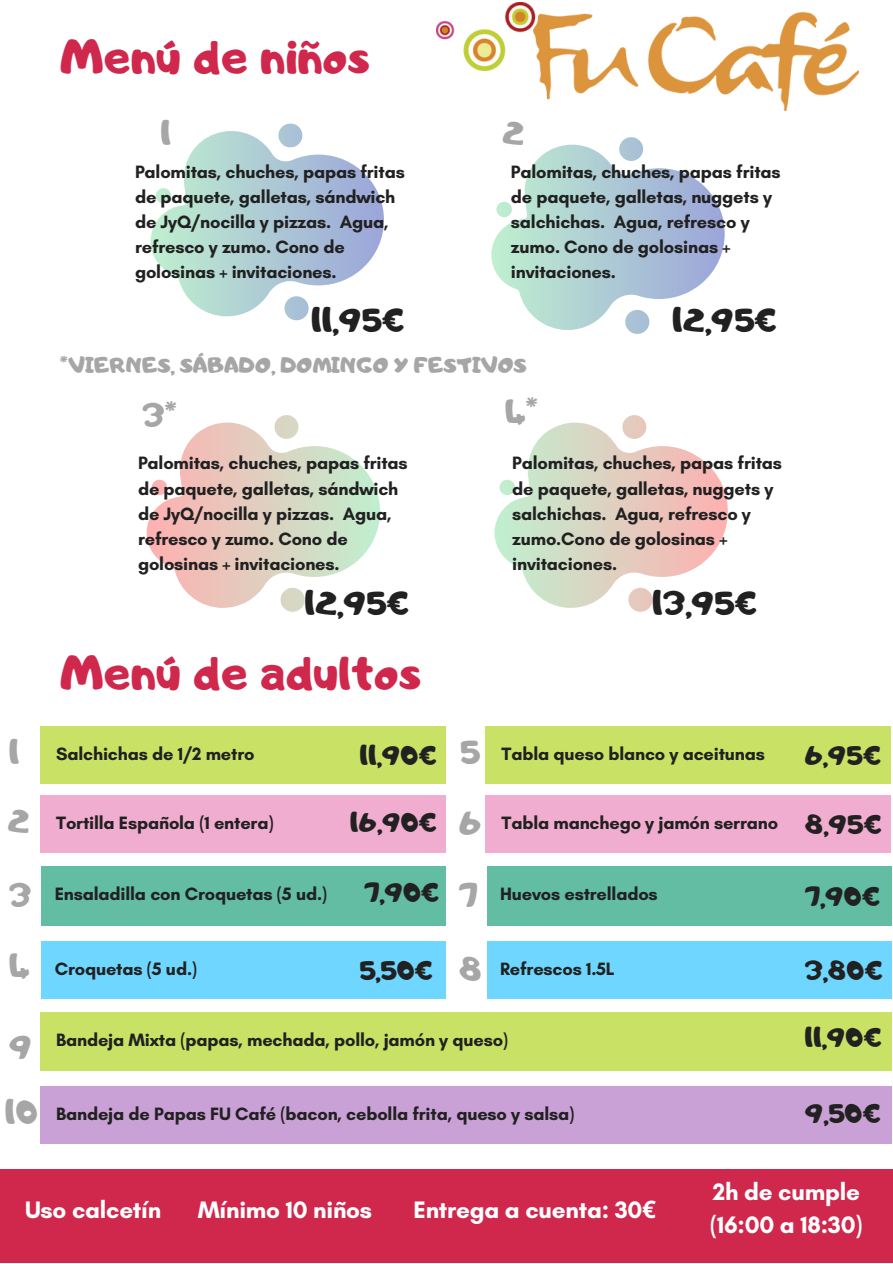
<style>
.page{position:relative;width:893px;height:1264px;background:#fff}
.page>*{position:absolute;margin:0;border:0;box-sizing:border-box;transform-origin:0 0}
.t1{font:48.45px "Adigiana Toybox";color:#cf284c}
.t2{font:31.8px "Adigiana Toybox";color:#212121}
.t3{font:31.8px "Adigiana Toybox";color:#a6a6a6}
.t4{font:25.8px "Adigiana Toybox";color:#212121}
.t5{font:700 24.3px/33px "Glacial Indifference";letter-spacing:-.01em;color:#fff}
.t6{font:21.15px "Adigiana Toybox";color:#a6a6a6}
.t7{font:700 18.15px/25.2px "Glacial Indifference";letter-spacing:-.01em;color:#212121}
.s1{font-family:"Noto Sans"}
</style>
<div class="page">
<img style="left:436px;top:3px;width:421px;height:107px">
<div style="left:0;top:1169px;width:892px;height:93px;background:#cf284c"></div>
<svg style="left:150px;top:124px;width:234px;height:196px"></svg>
<svg style="left:491px;top:137px;width:234px;height:197px"></svg>
<div style="left:40px;top:726px;width:406px;height:57px;background:#c9e265"></div>
<svg style="left:494px;top:415px;width:234px;height:196px"></svg>
<div style="left:40px;top:795px;width:406px;height:57px;background:#f1add0"></div>
<div style="left:41px;top:940px;width:405px;height:58px;background:#6fd6ff"></div>
<div style="left:41px;top:866px;width:405px;height:59px;background:#62bda3"></div>
<div style="left:40px;top:1086px;width:851px;height:57px;background:#caa1d6"></div>
<svg style="left:147px;top:415px;width:233px;height:196px"></svg>
<div style="left:40px;top:1012px;width:851px;height:58px;background:#c9e265"></div>
<div style="left:485px;top:726px;width:406px;height:57px;background:#c9e265"></div>
<div style="left:485px;top:795px;width:406px;height:57px;background:#f1add0"></div>
<div style="left:487px;top:940px;width:404px;height:58px;background:#6fd6ff"></div>
<div style="left:487px;top:866px;width:404px;height:59px;background:#62bda3"></div>
<p class="t1" style="left:60px;top:25px;width:311px">Menú de niños</p>
<p class="t3" style="left:161px;top:112px;width:12px">1</p>
<p class="t3" style="left:503px;top:112px;width:23px">2</p>
<p class="t7" style="left:135px;top:159px;width:271px">Palomitas, chuches, papas fritas de paquete, galletas, sándwich</p>
<p class="t7" style="left:135px;top:209px;width:255px">de JyQ/nocilla y pizzas. Agua, refresco y zumo. Cono de golosinas + invitaciones.</p>
<p class="t7" style="left:511px;top:159px;width:271px">Palomitas, chuches, papas fritas de paquete, galletas, nuggets y salchichas. Agua, refresco y zumo. Cono de golosinas + invitaciones.</p>
<p class="t2" style="left:312px;top:299px;width:94px">11,95€</p>
<p class="t2" style="left:673px;top:299px;width:105px">12,95€</p>
<p class="t6" style="left:60px;top:351px;width:468px">*VIERNES, SÁBADO, DOMINGO Y FESTIVOS</p>
<p class="t3" style="left:143px;top:394px;width:36px">3*</p>
<p class="t7" style="left:138px;top:450px;width:271px">Palomitas, chuches, papas fritas de paquete, galletas, sándwich</p>
<p class="t7" style="left:138px;top:500px;width:255px">de JyQ/nocilla y pizzas. Agua, refresco y zumo. Cono de golosinas + invitaciones.</p>
<p class="t3" style="left:505px;top:391px;width:34px">4*</p>
<p class="t7" style="left:512px;top:450px;width:271px">Palomitas, chuches, papas fritas de paquete, galletas, nuggets y salchichas. Agua, refresco y zumo.Cono de golosinas + invitaciones.</p>
<p class="t2" style="left:305px;top:582px;width:105px">12,95€</p>
<p class="t2" style="left:652px;top:582px;width:106px">13,95€</p>
<p class="t1" style="left:60px;top:640px;width:362px">Menú de adultos</p>
<p class="t3" style="left:10px;top:731px;width:12px">1</p>
<p class="t7" style="left:56px;top:740px;width:200px">Salchichas de 1/2 metro</p>
<p class="t4" style="left:360px;top:738px;width:78px">11,90€</p>
<p class="t3" style="left:460px;top:731px;width:21px">5</p>
<p class="t7" style="left:501px;top:740px;width:265px">Tabla queso blanco y aceitunas</p>
<p class="t4" style="left:805px;top:738px;width:77px">6,95€</p>
<p class="t3" style="left:8px;top:800px;width:23px">2</p>
<p class="t7" style="left:56px;top:809px;width:219px">Tortilla Española (1 entera)</p>
<p class="t4" style="left:350px;top:805px;width:88px">16,90€</p>
<p class="t3" style="left:459px;top:802px;width:24px">6</p>
<p class="t7" style="left:501px;top:809px;width:278px">Tabla manchego y jamón serrano</p>
<p class="t4" style="left:805px;top:807px;width:78px">8,95€</p>
<p class="t3" style="left:10px;top:874px;width:24px">3</p>
<p class="t7" style="left:55px;top:880px;width:274px">Ensaladilla con Croquetas (5 ud.)</p>
<p class="t4" style="left:364px;top:875px;width:76px">7,90€</p>
<p class="t3" style="left:459px;top:874px;width:20px">7</p>
<p class="t7" style="left:500px;top:880px;width:159px">Huevos estrellados</p>
<p class="t4" style="left:805px;top:879px;width:76px">7,90€</p>
<p class="t3" style="left:10px;top:944px;width:22px">4</p>
<p class="t7" style="left:55px;top:956px;width:144px">Croquetas (5 ud.)</p>
<p class="t4" style="left:360px;top:953px;width:75px">5,50€</p>
<p class="t3" style="left:459px;top:948px;width:25px">8</p>
<p class="t7" style="left:500px;top:956px;width:116px">Refrescos 1.5L</p>
<p class="t4" style="left:805px;top:953px;width:79px">3,80€</p>
<p class="t3" style="left:10px;top:1026px;width:25px">9</p>
<p class="t3" style="left:5px;top:1091px;width:34px">10</p>
<p class="t7" style="left:56px;top:1027px;width:453px">Bandeja Mixta (papas, mechada, pollo, jamón y queso)</p>
<p class="t7" style="left:56px;top:1100px;width:519px">Bandeja de Papas FU Café (bacon, cebolla frita, queso y salsa)</p>
<p class="t4" style="left:805px;top:1020px;width:78px">11,90€</p>
<p class="t4" style="left:805px;top:1096px;width:77px">9,50€</p>
<p class="t5" style="left:25px;top:1192px;width:138px">Uso calcetín</p>
<p class="t5" style="left:198px;top:1192px;width:176px">Mínimo 10 niños</p>
<p class="t5" style="left:413px;top:1192px;width:244px">Entrega a cuenta: 30<span class="s1">€</span></p>
<p class="t5" style="left:710px;top:1175px;width:154px">2h de cumple (16:00 a 18:30)</p>
</div>
